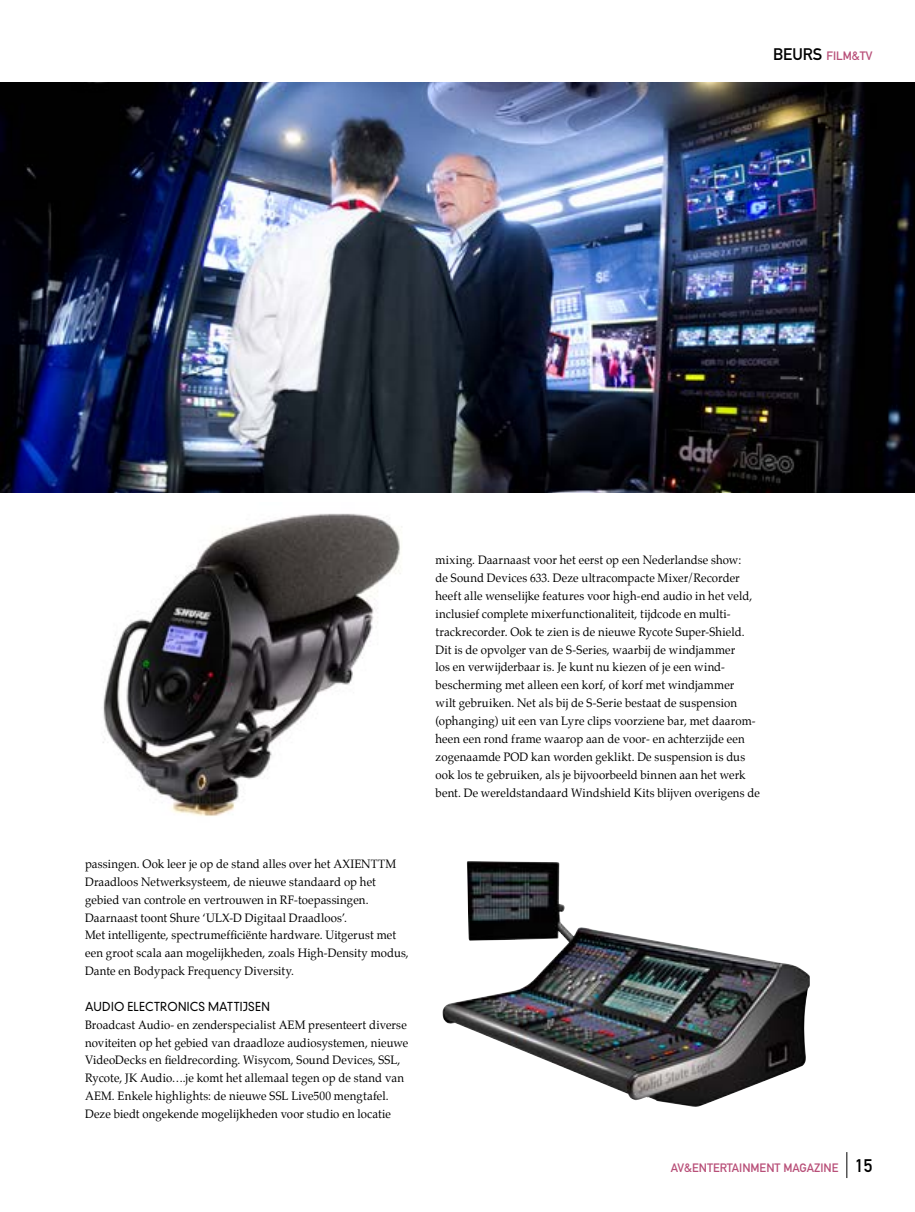
<style>
.page{position:relative;width:915px;height:1212px;background:#fff}
.page>*{position:absolute;margin:0;border:0;box-sizing:border-box;transform-origin:0 0}
.t1{font:12px/17.9px "Palatino";letter-spacing:.01em;color:#000;scale:.95 1}
.t2{font:12px "DIN Mittelschrift";color:#b84f78}
.t3{font:300 12px "DIN Neuzeit Grotesk";letter-spacing:.025em;color:#000;scale:.95 1}
.s1{font-size:16.5px;color:#000}
.s2{font-size:18px;color:#000}
</style>
<div class="page">
<img style="left:1px;top:82px;width:913px;height:411px">
<img style="left:442px;top:861px;width:367px;height:246px">
<img style="left:103px;top:513px;width:299px;height:303px">
<img style="left:0;top:0;width:1px;height:1212px">
<svg style="left:846px;top:1152px;width:1px;height:26px"></svg>
<p class="t2" style="left:772px;top:49px;width:101px"><span class="s1">BEURS</span> FILM&amp;TV</p>
<p class="t1" style="left:85px;top:855px;width:342px">passingen. Ook leer je op de stand alles over het AXIENTTM Draadloos Netwerksysteem, de nieuwe standaard op het gebied van controle en vertrouwen in RF-toepassingen.<br>Daarnaast toont Shure ‘ULX-D Digitaal Draadloos’.<br>Met intelligente, spectrumefficiënte hardware. Uitgerust met een groot scala aan mogelijkheden, zoals High-Density modus, Dante en Bodypack Frequency Diversity.</p>
<p class="t3" style="left:85px;top:999px;width:196px">AUDIO ELECTRONICS MATTIJSEN</p>
<p class="t1" style="left:85px;top:1015px;width:342px">Broadcast Audio- en zenderspecialist AEM presenteert diverse noviteiten op het gebied van draadloze audiosystemen, nieuwe VideoDecks en fieldrecording. Wisycom, Sound Devices, SSL, Rycote, JK Audio….je komt het allemaal tegen op de stand van AEM. Enkele highlights: de nieuwe SSL Live500 mengtafel.<br>Deze biedt ongekende mogelijkheden voor studio en locatie</p>
<p class="t1" style="left:435px;top:551px;width:343px">mixing. Daarnaast voor het eerst op een Nederlandse show:<br>de Sound Devices 633. Deze ultracompacte Mixer/Recorder heeft alle wenselijke features voor high-end audio in het veld, inclusief complete mixerfunctionaliteit, tijdcode en multi&shy;trackrecorder. Ook te zien is de nieuwe Rycote Super-Shield.<br>Dit is de opvolger van de S-Series, waarbij de windjammer<br>los en verwijderbaar is. Je kunt nu kiezen of je een wind&shy;bescherming met alleen een korf, of korf met windjammer<br>wilt gebruiken. Net als bij de S-Serie bestaat de suspension (ophanging) uit een van Lyre clips voorziene bar, met daarom&shy;heen een rond frame waarop aan de voor- en achterzijde een zogenaamde POD kan worden geklikt. De suspension is dus ook los te gebruiken, als je bijvoorbeeld binnen aan het werk bent. De wereldstandaard Windshield Kits blijven overigens de</p>
<p class="t2" style="left:670px;top:1161px;width:203px">AV&amp;ENTERTAINMENT MAGAZINE <span class="s2">15</span></p>
</div>
